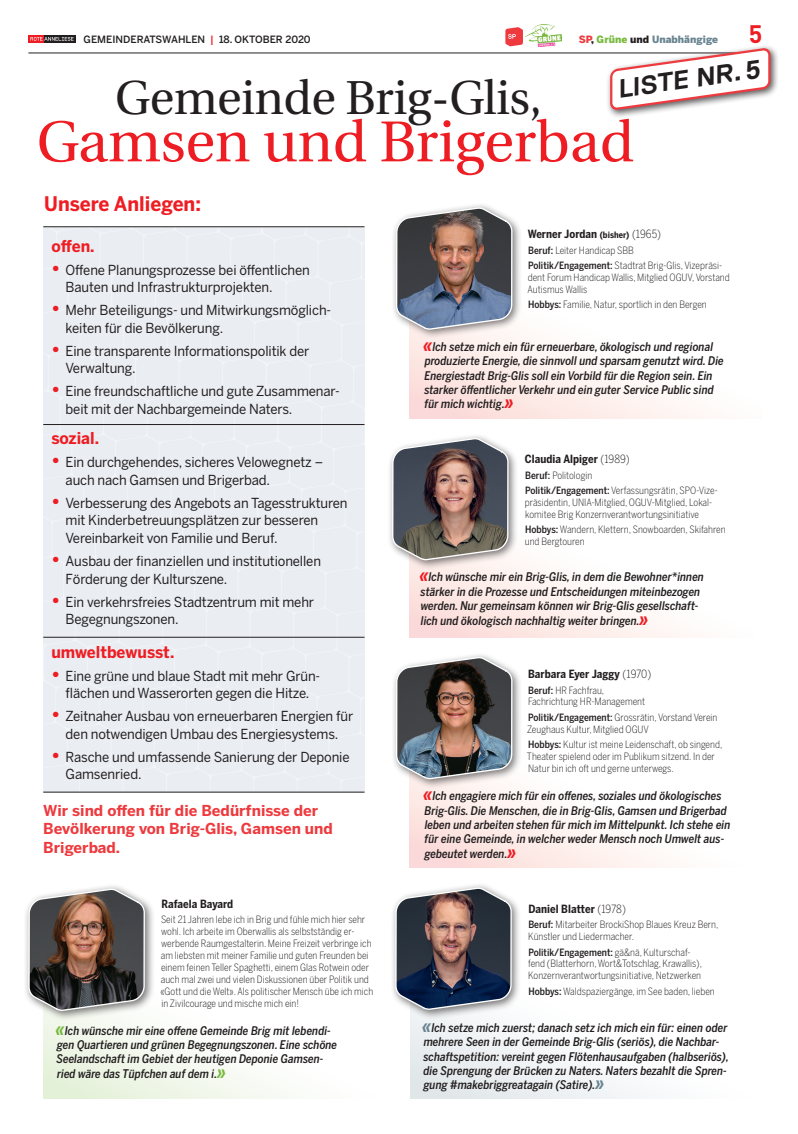
<style>
.page{position:relative;width:798px;height:1134px;background:#fff}
.page>*{position:absolute;margin:0;border:0;box-sizing:border-box;transform-origin:0 0}
.t1{font:57.5px "Utopia";letter-spacing:-.005em;color:#ee1d23}
.t2{font:47.5px "Utopia";letter-spacing:-.01em;color:#231f20}
.t3{font:700 26px "Replica";color:#231f20}
.t4{font:700 25px "DIN";color:#ee1d23}
.t5{font:700 20px "Benton Sans";color:#ee1d23;scale:.95 1}
.t6{font:700 16.25px "Benton Sans";color:#ee1d23;scale:.95 1}
.t7{font:700 15px/18.8px "Benton Sans";color:#ee3a3e}
.t8{font:13.75px/17.5px "Benton Sans";letter-spacing:-.01em;color:#231f20;scale:.95 1}
.t9{font:italic 500 11.88px/14.4px "Benton Sans Cond";color:#231f20}
.t10{font:700 11.25px "Benton Sans Cond";letter-spacing:.005em;color:#231f20}
.t11{font:300 10px/11.9px "Benton Sans Cond";color:#231f20}
.t12{font:500 10px "Benton Sans";color:#231f20}
.t13{font:900 10px "Benton Sans";color:#698491}
.s1{color:#ee1d23}
.s2{color:#ee3a3e}
.s3{color:#231f20}
.s4{color:#79ba3e}
.s5{font-weight:900;font-size:18.75px;color:#ee1d23}
.s6{font-weight:700;font-size:16.25px;color:#79ba3e}
.s7{font-size:8.75px}
.s8{font-weight:300}
.s9{font-weight:500}
.s10{font-weight:700;font-size:16.25px;color:#ee1d23}
.s11{font-weight:700;font-size:16.25px;color:#698491}
</style>
<div class="page">
<hr style="left:28px;top:53px;width:734px;height:1px;background:#231f20">
<svg style="left:513px;top:27px;width:9px;height:19px"></svg>
<img style="left:525px;top:24px;width:36px;height:22px">
<div style="left:145px;top:319px;width:111px;height:473px;background:#eaeef3"></div>
<div style="left:145px;top:227px;width:220px;height:92px;background:#eaeef3"></div>
<div style="left:256px;top:290px;width:109px;height:502px;background:#eaeef3"></div>
<div style="left:409px;top:460px;width:344px;height:178px;background:linear-gradient(to bottom,#fff,#fef6f4)"></div>
<div style="left:43px;top:928px;width:344px;height:171px;background:linear-gradient(to bottom,#fff,#f9fbf6)"></div>
<div style="left:410px;top:926px;width:343px;height:172px;background:linear-gradient(to bottom,#fff,#f7f9fa)"></div>
<div style="left:409px;top:229px;width:352px;height:189px;background:linear-gradient(to bottom,#fff,#fef5f3)"></div>
<div style="left:409px;top:697px;width:352px;height:170px;background:linear-gradient(to bottom,#fff,#fef7f5)"></div>
<div style="left:391px;top:202px;width:131px;height:138px;background:#231f20;opacity:.6"></div>
<div style="left:391px;top:652px;width:131px;height:137px;background:#231f20;opacity:.6"></div>
<div style="left:387px;top:433px;width:131px;height:137px;background:#231f20;opacity:.6"></div>
<svg style="left:391px;top:52px;width:3px;height:737px"></svg>
<div style="left:23px;top:884px;width:132px;height:137px;background:#231f20;opacity:.6"></div>
<svg style="left:28px;top:35px;width:117px;height:1064px"></svg>
<div style="left:390px;top:883px;width:131px;height:137px;background:#231f20;opacity:.6"></div>
<img style="left:394px;top:28px;width:118px;height:1071px">
<div style="left:605px;top:44px;width:174px;height:75px;background:#231f20;opacity:.75"></div>
<svg style="left:608px;top:46px;width:163px;height:66px"></svg>
<hr style="left:43px;top:227px;width:321px;height:1px;background:#231f20">
<hr style="left:43px;top:424px;width:321px;height:1px;background:#231f20">
<hr style="left:43px;top:637px;width:321px;height:1px;background:#231f20">
<hr style="left:43px;top:792px;width:321px;height:1px;background:#231f20">
<p class="t12" style="left:84px;top:33px;width:228px">GEMEINDERATSWAHLEN <span class="s1">|</span> 18. OKTOBER 2020</p>
<p class="t13" style="left:578px;top:33px;width:141px"><span class="s2">SP</span><span class="s3">,</span> <span class="s4">Grüne</span> <span class="s3">und</span> Unabhängige</p>
<h3 class="t4" style="left:748px;top:18px;width:15px">5</h3>
<h3 class="t3" style="left:615px;top:74px;width:145px;rotate:-8deg">LISTE NR.5</h3>
<h2 class="t2" style="left:115px;top:71px;width:428px">Gemeinde Brig-Glis,</h2>
<h1 class="t1" style="left:37px;top:110px;width:598px">Gamsen und Brigerbad</h1>
<h3 class="t5" style="left:44px;top:192px;width:166px">Unsere Anliegen:</h3>
<h3 class="t6" style="left:51px;top:236px;width:47px">offen.</h3>
<h3 class="t8" style="left:66px;top:261px;width:258px;text-indent:-14px"><span class="s5">•</span> Offene Planungsprozesse bei öffentlichen<br>Bauten und Infrastrukturprojekten.</h3>
<h3 class="t8" style="left:66px;top:301px;width:281px;text-indent:-14px"><span class="s5">•</span> Mehr Beteiligungs- und Mitwirkungsmöglich&shy;keiten für die Bevölkerung.</h3>
<h3 class="t8" style="left:66px;top:342px;width:258px;text-indent:-14px"><span class="s5">•</span> Eine transparente Informationspolitik der<br>Verwaltung.</h3>
<h3 class="t8" style="left:66px;top:382px;width:290px;text-indent:-14px"><span class="s5">•</span> Eine freundschaftliche und gute Zusammenar&shy;beit mit der Nachbargemeinde Naters.</h3>
<h3 class="t6" style="left:51px;top:429px;width:52px">sozial.</h3>
<h3 class="t8" style="left:66px;top:453px;width:272px;text-indent:-14px"><span class="s5">•</span> Ein durchgehendes, sicheres Velowegnetz – auch nach Gamsen und Brigerbad.</h3>
<h3 class="t8" style="left:66px;top:494px;width:298px;text-indent:-14px"><span class="s5">•</span> Verbesserung des Angebots an Tagesstrukturen mit Kinderbetreuungsplätzen zur besseren<br>Vereinbarkeit von Familie und Beruf.</h3>
<h3 class="t8" style="left:66px;top:552px;width:270px;text-indent:-14px"><span class="s5">•</span> Ausbau der finanziellen und institutionellen<br>Förderung der Kulturszene.</h3>
<h3 class="t8" style="left:66px;top:593px;width:263px;text-indent:-14px"><span class="s5">•</span> Ein verkehrsfreies Stadtzentrum mit mehr<br>Begegnungszonen.</h3>
<h3 class="t6" style="left:51px;top:642px;width:131px">umweltbewusst.</h3>
<h3 class="t8" style="left:51px;top:667px;width:283px;text-align:center"><span class="s5">•</span> Eine grüne und blaue Stadt mit mehr Grün&shy;flächen und Wasserorten gegen die Hitze.</h3>
<h3 class="t8" style="left:51px;top:707px;width:319px;text-align:center"><span class="s5">•</span> Zeitnaher Ausbau von erneuerbaren Energien für den notwendigen Umbau des Energiesystems.</h3>
<h3 class="t8" style="left:66px;top:748px;width:300px;text-indent:-14px"><span class="s5">•</span> Rasche und umfassende Sanierung der Deponie<br>Gamsenried.</h3>
<h3 class="t7" style="left:43px;top:801px;width:291px">Wir sind offen für die Bedürfnisse der<br>Bevölkerung von Brig-Glis, Gamsen und<br>Brigerbad.</h3>
<p class="t10" style="left:161px;top:897px;width:73px">Rafaela Bayard</p>
<p class="t11" style="left:160px;top:914px;width:214px">Seit 21 Jahren lebe ich in Brig und fühle mich hier sehr wohl. Ich arbeite im Oberwallis als selbstständig er&shy;werbende Raumgestalterin. Meine Freizeit verbringe ich am liebsten mit meiner Familie und guten Freunden bei einem feinen Teller Spaghetti, einem Glas Rotwein oder auch mal zwei und vielen Diskussionen über Politik und «Gott und die Welt». Als politischer Mensch übe ich mich in Zivilcourage und mische mich ein!</p>
<p class="t9" style="left:56px;top:1023px;width:283px"><span class="s6">«</span>Ich wünsche mir eine offene Gemeinde Brig mit lebendi&shy;gen Quartieren und grünen Begegnungszonen. Eine schöne Seelandschaft im Gebiet der heutigen Deponie Gamsen&shy;ried wäre das Tüpfchen auf dem i.<span class="s6">»</span></p>
<p class="t10" style="left:527px;top:228px;width:135px">Werner Jordan <span class="s7">(bisher)</span> <span class="s8">(1965)</span></p>
<p class="t11" style="left:528px;top:242px;width:195px;line-height:15.4px"><span class="s9">Beruf:</span> Leiter Handicap SBB<br><span class="s9">Politik/Engagement:</span> Stadtrat Brig-Glis, Vizepräsi-</p>
<p class="t11" style="left:527px;top:271px;width:204px">dent Forum Handicap Wallis, Mitglied OGUV, Vorstand<br>Autismus Wallis</p>
<p class="t11" style="left:528px;top:299px;width:180px"><span class="s9">Hobbys:</span> Familie, Natur, sportlich in den Bergen</p>
<p class="t9" style="left:423px;top:339px;width:301px"><span class="s10">«</span>Ich setze mich ein für erneuerbare, ökologisch und regional produzierte Energie, die sinnvoll und sparsam genutzt wird. Die Energiestadt Brig-Glis soll ein Vorbild für die Region sein. Ein starker öffentlicher Verkehr und ein guter Service Public sind für mich wichtig.<span class="s10">»</span></p>
<p class="t10" style="left:525px;top:452px;width:106px">Claudia Alpiger <span class="s8">(1989)</span></p>
<p class="t11" style="left:525px;top:467px;width:193px;line-height:15.4px"><span class="s9">Beruf:</span> Politologin<br><span class="s9">Politik/Engagement:</span> Verfassungsrätin, SPO-Vize-</p>
<p class="t11" style="left:524px;top:496px;width:188px">präsidentin, UNIA-Mitglied, OGUV-Mitglied, Lokal&shy;komitee Brig Konzernverantwortungsinitiative</p>
<p class="t11" style="left:524px;top:524px;width:202px"><span class="s9">Hobbys:</span> Wandern, Klettern, Snowboarden, Skifahren und Bergtouren</p>
<p class="t9" style="left:419px;top:570px;width:286px"><span class="s10">«</span>Ich wünsche mir ein Brig-Glis, in dem die Bewohner*innen stärker in die Prozesse und Entscheidungen miteinbezogen werden. Nur gemeinsam können wir Brig-Glis gesellschaft&shy;lich und ökologisch nachhaltig weiter bringen.<span class="s10">»</span></p>
<p class="t10" style="left:528px;top:667px;width:125px">Barbara Eyer Jaggy <span class="s8">(1970)</span></p>
<p class="t11" style="left:528px;top:684px;width:119px"><span class="s9">Beruf:</span> HR Fachfrau,<br>Fachrichtung HR-Management</p>
<p class="t11" style="left:527px;top:711px;width:192px"><span class="s9">Politik/Engagement:</span> Grossrätin, Vorstand Verein<br>Zeughaus Kultur, Mitglied OGUV</p>
<p class="t11" style="left:526px;top:738px;width:197px"><span class="s9">Hobbys:</span> Kultur ist meine Leidenschaft, ob singend,<br>Theater spielend oder im Publikum sitzend. In der<br>Natur bin ich oft und gerne unterwegs.</p>
<p class="t9" style="left:423px;top:789px;width:308px"><span class="s10">«</span>Ich engagiere mich für ein offenes, soziales und ökologisches Brig-Glis. Die Menschen, die in Brig-Glis, Gamsen und Brigerbad leben und arbeiten stehen für mich im Mittelpunkt. Ich stehe ein für eine Gemeinde, in welcher weder Mensch noch Umwelt aus&shy;gebeutet werden.<span class="s10">»</span></p>
<p class="t10" style="left:528px;top:902px;width:99px">Daniel Blatter <span class="s8">(1978)</span></p>
<p class="t11" style="left:528px;top:919px;width:192px"><span class="s9">Beruf:</span> Mitarbeiter BrockiShop Blaues Kreuz Bern,<br>Künstler und Liedermacher.</p>
<p class="t11" style="left:528px;top:946px;width:175px"><span class="s9">Politik/Engagement:</span> gä&amp;nä, Kulturschaf&shy;fend (Blatterhorn, Wort&amp;Totschlag, Krawallis),<br>Konzernverantwortungsinitiative, Netzwerken</p>
<p class="t11" style="left:528px;top:985px;width:188px"><span class="s9">Hobbys:</span> Waldspaziergänge, im See baden, lieben</p>
<p class="t9" style="left:422px;top:1020px;width:308px"><span class="s11">«</span>Ich setze mich zuerst; danach setz ich mich ein für: einen oder mehrere Seen in der Gemeinde Brig-Glis (seriös), die Nachbar&shy;schaftspetition: vereint gegen Flötenhausaufgaben (halbseriös), die Sprengung der Brücken zu Naters. Naters bezahlt die Spren&shy;gung #makebriggreatagain (Satire).<span class="s11">»</span></p>
</div>
